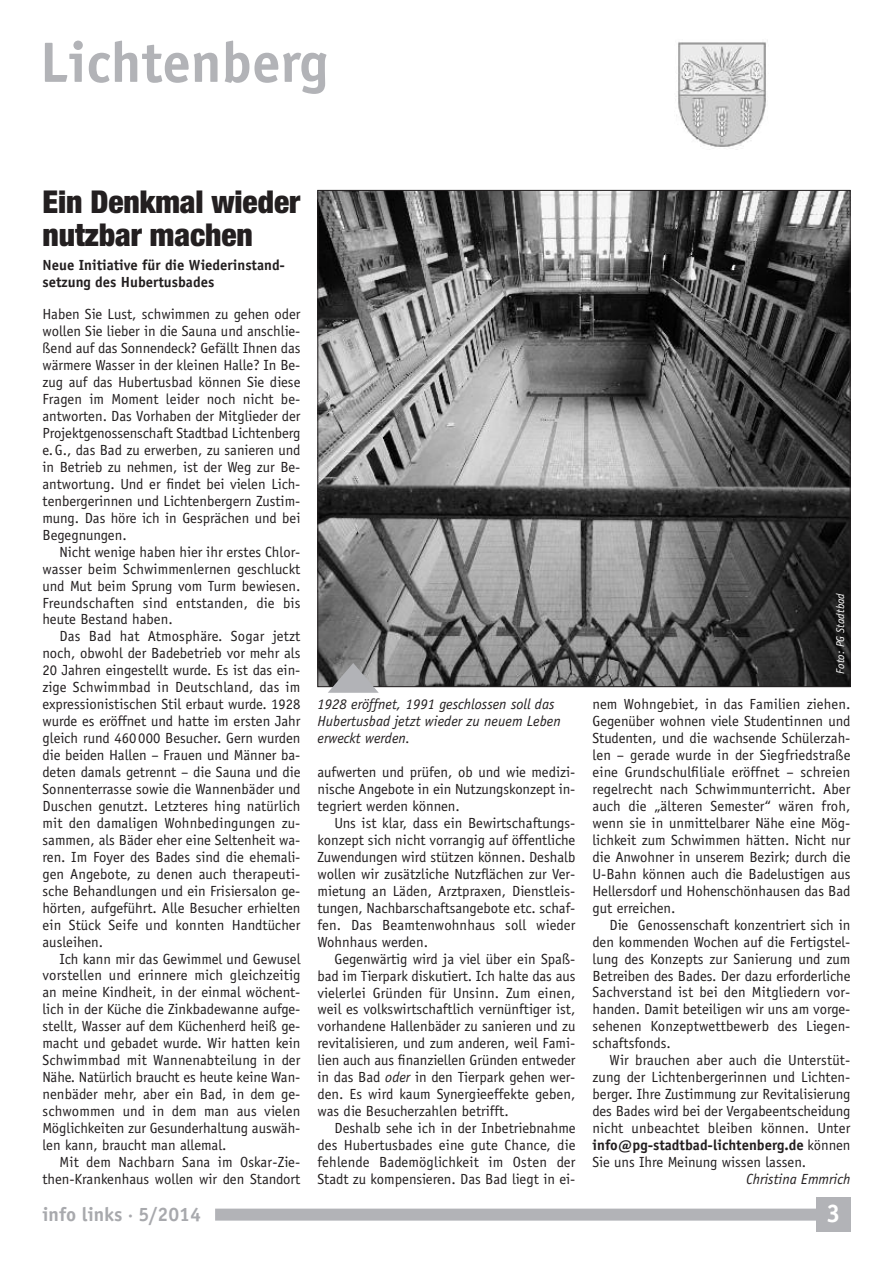
<style>
.page{position:relative;width:893px;height:1263px;background:#fff}
.page>*{position:absolute;margin:0;border:0;box-sizing:border-box;transform-origin:0 0}
.t1{font:700 57px "Officina Sans Std";color:#b2b3b7}
.t2{font:900 condensed 31.5px/33px "Helvetica Neue";color:#231f20}
.t3{font:700 25.5px "Officina Sans Std";color:#fff}
.t4{font:700 19.5px "Officina Sans Std";color:#a8a9ad}
.t5{font:14.7px/17px "Officina Sans Std";color:#231f20;text-align:justify}
.t6{font:italic 14.7px/17px "Officina Sans Std";color:#231f20}
.t7{font:700 14.7px/17px "Officina Sans Std";color:#231f20}
.t8{font:italic 11.25px "Officina Sans Std";color:#fff}
.s1{font-style:italic}
.s2{font-weight:700}
</style>
<div class="page">
<div style="left:816px;top:1198px;width:34px;height:34px;background:#b2b3b7"></div>
<div style="left:215px;top:1208px;width:621px;height:12px;background:#b2b3b7"></div>
<img style="left:676px;top:40px;width:92px;height:110px">
<img style="left:319px;top:192px;width:529px;height:493px">
<svg style="left:328px;top:663px;width:51px;height:30px;background:#98989a"></svg>
<h1 class="t1" style="left:40px;top:41px;width:290px">Lichtenberg</h1>
<h2 class="t2" style="left:43px;top:185px;width:259px">Ein Denkmal wieder nutzbar machen</h2>
<p class="t7" style="left:43px;top:258px;width:244px">Neue Initiative für die Wiederinstand&shy;setzung des Hubertusbades</p>
<p class="t5" style="left:43px;top:307px;width:259px">Haben Sie Lust, schwimmen zu gehen oder wollen Sie lieber in die Sauna und anschlie&shy;ßend auf das Sonnendeck? Gefällt Ihnen das wärmere Wasser in der kleinen Halle? In Be&shy;zug auf das Hubertusbad können Sie diese Fragen im Moment leider noch nicht be&shy;antworten. Das Vorhaben der Mitglieder der Projektgenossenschaft Stadtbad Lichtenberg e.G., das Bad zu erwerben, zu sanieren und in Betrieb zu nehmen, ist der Weg zur Be&shy;antwortung. Und er findet bei vielen Lich&shy;tenbergerinnen und Lichtenbergern Zustim&shy;mung. Das höre ich in Gesprächen und bei Begegnungen.</p>
<p class="t5" style="left:43px;top:544px;width:259px;text-indent:17px">Nicht wenige haben hier ihr erstes Chlor&shy;wasser beim Schwimmenlernen geschluckt und Mut beim Sprung vom Turm bewiesen.<br>Freundschaften sind entstanden, die bis heute Bestand haben.</p>
<p class="t5" style="left:43px;top:629px;width:259px;text-indent:17px">Das Bad hat Atmosphäre. Sogar jetzt noch, obwohl der Badebetrieb vor mehr als 20 Jahren eingestellt wurde. Es ist das ein&shy;zige Schwimmbad in Deutschland, das im expressionistischen Stil erbaut wurde. 1928 wurde es eröffnet und hatte im ersten Jahr gleich rund 460000 Besucher. Gern wurden die beiden Hallen – Frauen und Männer ba&shy;deten damals getrennt – die Sauna und die Sonnenterrasse sowie die Wannenbäder und Duschen genutzt. Letzteres hing natürlich mit den damaligen Wohnbedingungen zu&shy;sammen, als Bäder eher eine Seltenheit wa&shy;ren. Im Foyer des Bades sind die ehemali&shy;gen Angebote, zu denen auch therapeuti&shy;sche Behandlungen und ein Frisiersalon ge&shy;hörten, aufgeführt. Alle Besucher erhielten ein Stück Seife und konnten Handtücher ausleihen.</p>
<p class="t5" style="left:42px;top:951px;width:259px;text-indent:17px">Ich kann mir das Gewimmel und Gewusel vorstellen und erinnere mich gleichzeitig an meine Kindheit, in der einmal wöchent&shy;lich in der Küche die Zinkbadewanne aufge&shy;stellt, Wasser auf dem Küchenherd heiß ge&shy;macht und gebadet wurde. Wir hatten kein Schwimmbad mit Wannenabteilung in der Nähe. Natürlich braucht es heute keine Wan&shy;nenbäder mehr, aber ein Bad, in dem ge&shy;schwommen und in dem man aus vielen Möglichkeiten zur Gesunderhaltung auswäh&shy;len kann, braucht man allemal.</p>
<p class="t5" style="left:42px;top:1155px;width:259px;text-align:right">Mit dem Nachbarn Sana im Oskar-Zie&shy;then-Krankenhaus wollen wir den Standort</p>
<p class="t6" style="left:317px;top:697px;width:245px">1928 eröffnet, 1991 geschlossen soll das<br>Hubertusbad jetzt wieder zu neuem Leben erweckt werden.</p>
<p class="t5" style="left:317px;top:765px;width:259px">aufwerten und prüfen, ob und wie medizi&shy;nische Angebote in ein Nutzungskonzept in&shy;tegriert werden können.</p>
<p class="t5" style="left:317px;top:816px;width:259px;text-indent:17px">Uns ist klar, dass ein Bewirtschaftungs&shy;konzept sich nicht vorrangig auf öffentliche Zuwendungen wird stützen können. Deshalb wollen wir zusätzliche Nutzflächen zur Ver&shy;mietung an Läden, Arztpraxen, Dienstleis&shy;tungen, Nachbarschaftsangebote etc. schaf&shy;fen. Das Beamtenwohnhaus soll wieder Wohnhaus werden.</p>
<p class="t5" style="left:317px;top:951px;width:259px;text-indent:17px">Gegenwärtig wird ja viel über ein Spaß&shy;bad im Tierpark diskutiert. Ich halte das aus vielerlei Gründen für Unsinn. Zum einen, weil es volkswirtschaftlich vernünftiger ist, vorhandene Hallenbäder zu sanieren und zu revitalisieren, und zum anderen, weil Fami&shy;lien auch aus finanziellen Gründen entweder in das Bad <span class="s1">oder</span> in den Tierpark gehen wer&shy;den. Es wird kaum Synergieeffekte geben, was die Besucherzahlen betrifft.</p>
<p class="t5" style="left:317px;top:1121px;width:259px;text-indent:17px">Deshalb sehe ich in der Inbetriebnahme des Hubertusbades eine gute Chance, die fehlende Bademöglichkeit im Osten der Stadt zu kompensieren. Das Bad liegt in ei-</p>
<p class="t8" style="left:836px;top:673px;width:82px;rotate:-90deg">Foto: PG Stadtbad</p>
<p class="t5" style="left:592px;top:697px;width:259px">nem Wohngebiet, in das Familien ziehen.<br>Gegenüber wohnen viele Studentinnen und Studenten, und die wachsende Schülerzah&shy;len – gerade wurde in der Siegfriedstraße eine Grundschulfiliale eröffnet – schreien regelrecht nach Schwimmunterricht. Aber auch die „älteren Semester“ wären froh, wenn sie in unmittelbarer Nähe eine Mög&shy;lichkeit zum Schwimmen hätten. Nicht nur die Anwohner in unserem Bezirk; durch die U-Bahn können auch die Badelustigen aus Hellersdorf und Hohenschönhausen das Bad gut erreichen.</p>
<p class="t5" style="left:592px;top:917px;width:259px;text-indent:17px">Die Genossenschaft konzentriert sich in den kommenden Wochen auf die Fertigstel&shy;lung des Konzepts zur Sanierung und zum Betreiben des Bades. Der dazu erforderliche Sachverstand ist bei den Mitgliedern vor&shy;handen. Damit beteiligen wir uns am vorge&shy;sehenen Konzeptwettbewerb des Liegen&shy;schaftsfonds.</p>
<p class="t5" style="left:592px;top:1053px;width:259px;text-indent:17px">Wir brauchen aber auch die Unterstüt&shy;zung der Lichtenbergerinnen und Lichten&shy;berger. Ihre Zustimmung zur Revitalisierung des Bades wird bei der Vergabeentscheidung nicht unbeachtet bleiben können. Unter <span class="s2">info@pg-stadtbad-lichtenberg.de</span> können Sie uns Ihre Meinung wissen lassen.</p>
<p class="t6" style="left:746px;top:1172px;width:106px">Christina Emmrich</p>
<h3 class="t4" style="left:43px;top:1206px;width:160px">info links ·5/2014</h3>
<h3 class="t3" style="left:826px;top:1204px;width:16px">3</h3>
</div>
